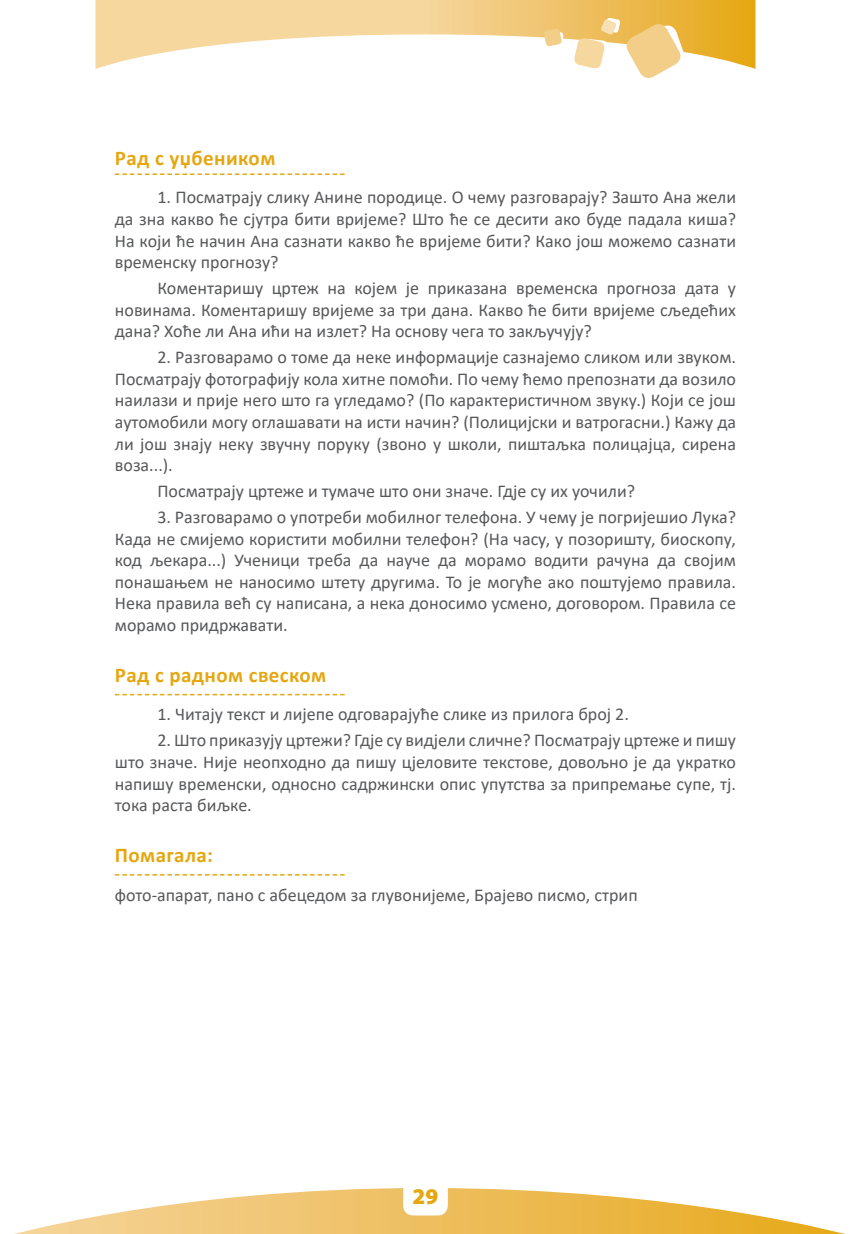
<style>
.page{position:relative;width:851px;height:1234px;background:#fff}
.page>*{position:absolute;margin:0;border:0;box-sizing:border-box;transform-origin:0 0}
.t1{font:900 22.5px "Myriad Pro";color:#e5a710}
.t2{font:700 21px "Calibri";letter-spacing:.02em;color:#e5a710}
.t3{font:18px/21.6px "Calibri";color:#57585a;text-align:justify}
</style>
<div class="page">
<svg style="left:19px;top:1188px;width:822px;height:45px"></svg>
<div style="left:403px;top:1170px;width:45px;height:45px;background:#fff;border-radius:10px"></div>
<svg style="left:95px;top:17px;width:660px;height:61px"></svg>
<svg style="left:115px;top:173px;width:229px;height:2px"></svg>
<svg style="left:115px;top:693px;width:229px;height:2px"></svg>
<svg style="left:115px;top:874px;width:229px;height:1px"></svg>
<p class="t2" style="left:115px;top:143px;width:162px">Рад с уџбеником</p>
<p class="t3" style="left:115px;top:186px;width:622px;text-indent:43px">1. Посматрају слику Анине породице. О чему разговарају? Зашто Ана жели да зна какво ће сјутра бити вријеме? Што ће се десити ако буде падала киша?<br>На који ће начин Ана сазнати какво ће вријеме бити? Како још можемо сазнати временску прогнозу?</p>
<p class="t3" style="left:115px;top:277px;width:622px;text-indent:43px">Коментаришу цртеж на којем је приказана временска прогноза дата у новинама. Коментаришу вријеме за три дана. Какво ће бити вријеме сљедећих дана? Хоће ли Ана ићи на излет? На основу чега то закључују?</p>
<p class="t3" style="left:115px;top:346px;width:622px;text-indent:43px">2. Разговарамо о томе да неке информације сазнајемо сликом или звуком.<br>Посматрају фотографију кола хитне помоћи. По чему ћемо препознати да возило наилази и прије него што га угледамо? (По карактеристичном звуку.) Који се још аутомобили могу оглашавати на исти начин? (Полицијски и ватрогасни.) Кажу да ли још знају неку звучну поруку (звоно у школи, пиштаљка полицајца, сирена воза...).</p>
<p class="t3" style="left:157px;top:479px;width:479px">Посматрају цртеже и тумаче што они значе. Гдје су их уочили?</p>
<p class="t3" style="left:115px;top:505px;width:622px;text-indent:43px">3. Разговарамо о употреби мобилног телефона. У чему је погријешио Лука?<br>Када не смијемо користити мобилни телефон? (На часу, у позоришту, биоскопу, код љекара...) Ученици треба да науче да морамо водити рачуна да својим понашањем не наносимо штету другима. То је могуће ако поштујемо правила.<br>Нека правила већ су написана, а нека доносимо усмено, договором. Правила се морамо придржавати.</p>
<p class="t2" style="left:115px;top:659px;width:213px">Рад с радном свеском</p>
<p class="t3" style="left:157px;top:703px;width:473px">1. Читају текст и лијепе одговарајуће слике из прилога број 2.</p>
<p class="t3" style="left:115px;top:729px;width:622px;text-indent:43px">2. Што приказују цртежи? Гдје су видјели сличне? Посматрају цртеже и пишу што значе. Није неопходно да пишу цјеловите текстове, довољно је да укратко напишу временски, односно садржински опис упутства за припремање супе, тј. тока раста биљке.</p>
<p class="t2" style="left:115px;top:839px;width:100px">Помагала:</p>
<p class="t3" style="left:115px;top:883px;width:524px">фото-апарат, пано с абецедом за глувонијеме, Брајево писмо, стрип</p>
<p class="t1" style="left:412px;top:1181px;width:27px">29</p>
</div>
